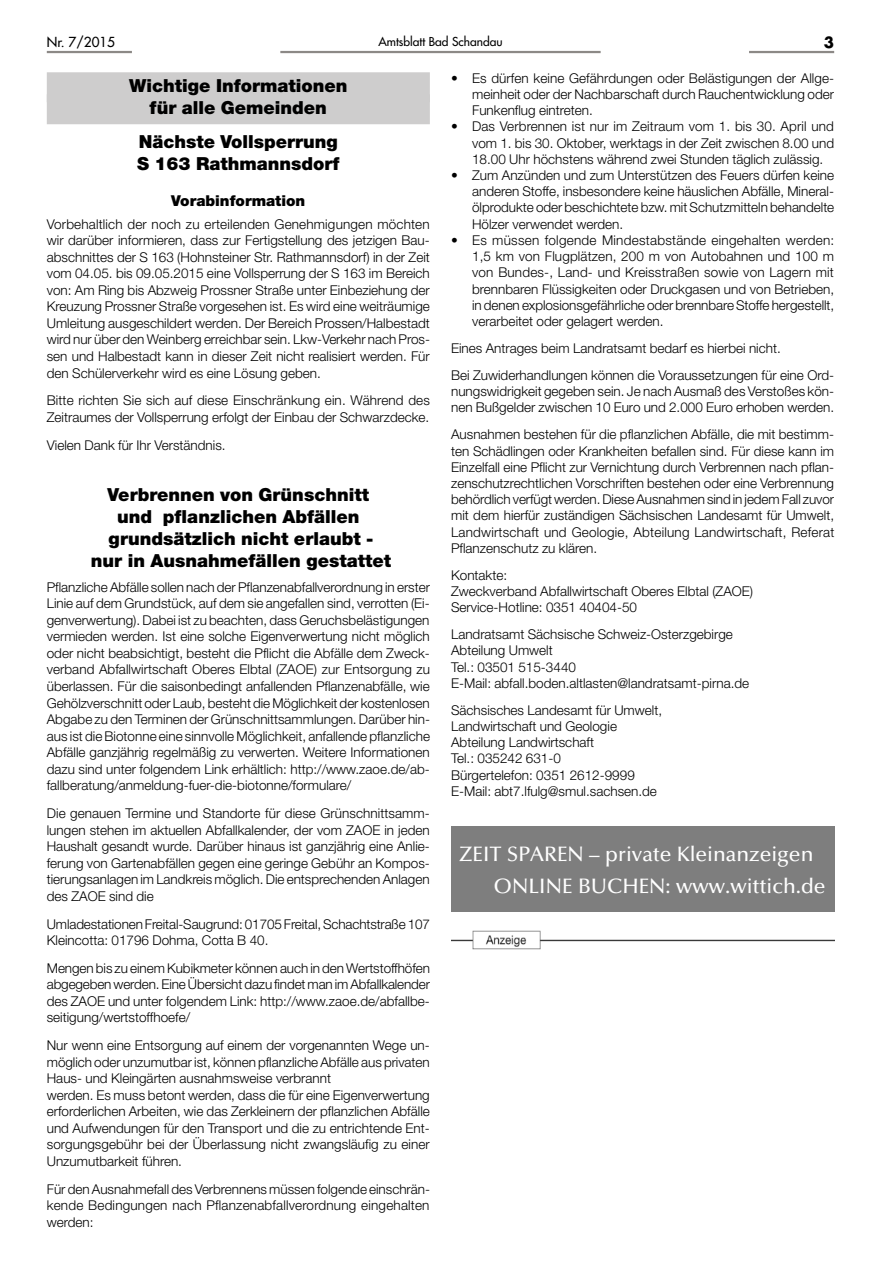
<style>
.page{position:relative;width:881px;height:1263px;background:#fff}
.page>*{position:absolute;margin:0;border:0;box-sizing:border-box;transform-origin:0 0}
.t1{font:500 21px/31.5px "Optima LT";color:#fff}
.t2{font:900 18px/21.9px "Helvetica Neue LT";color:#000;text-align:center}
.t3{font:900 15px "Helvetica Neue LT";color:#000}
.t4{font:700 15px "Futura LT";color:#000}
.t5{font:300 13.5px/16.5px "Helvetica Neue LT";color:#000;text-align:justify}
.t6{font:13.5px "Futura LT";color:#000}
.t7{font:12px "Futura LT";color:#000}
</style>
<div class="page">
<hr style="left:280px;top:51px;width:320px;height:2px;background:#8c8986">
<hr style="left:47px;top:51px;width:85px;height:2px;background:#8c8986">
<hr style="left:748px;top:51px;width:85px;height:2px;background:#8c8986">
<div style="left:47px;top:72px;width:382px;height:30px;background:#cecdcd"></div>
<div style="left:47px;top:94px;width:382px;height:30px;background:#cecdcd"></div>
<img style="left:451px;top:930px;width:382px;height:19px">
<div style="left:451px;top:827px;width:382px;height:85px;background:#7e7e7e"></div>
<p class="t6" style="left:47px;top:33px;width:70px">Nr. 7/2015</p>
<p class="t7" style="left:378px;top:33px;width:126px">Amtsblatt Bad Schandau</p>
<p class="t4" style="left:823px;top:33px;width:12px">3</p>
<h2 class="t2" style="left:129px;top:74px;width:220px">Wichtige Informationen für alle Gemeinden</h2>
<h2 class="t2" style="left:137px;top:131px;width:204px;text-align:left">Nächste Vollsperrung<br>S 163 Rathmannsdorf</h2>
<p class="t3" style="left:171px;top:191px;width:135px">Vorabinformation</p>
<p class="t5" style="left:47px;top:215px;width:384px">Vorbehaltlich der noch zu erteilenden Genehmigungen möchten wir darüber informieren, dass zur Fertigstellung des jetzigen Bau&shy;abschnittes der S 163 (Hohnsteiner Str. Rathmannsdorf) in der Zeit vom 04.05. bis 09.05.2015 eine Vollsperrung der S 163 im Bereich von: Am Ring bis Abzweig Prossner Straße unter Einbeziehung der Kreuzung Prossner Straße vorgesehen ist. Es wird eine weiträumige Umleitung ausgeschildert werden. Der Bereich Prossen/Halbestadt wird nur über den Weinberg erreichbar sein. Lkw-Verkehr nach Pros&shy;sen und Halbestadt kann in dieser Zeit nicht realisiert werden. Für den Schülerverkehr wird es eine Lösung geben.</p>
<p class="t5" style="left:47px;top:392px;width:384px">Bitte richten Sie sich auf diese Einschränkung ein. Während des<br>Zeitraumes der Vollsperrung erfolgt der Einbau der Schwarzdecke.</p>
<p class="t5" style="left:47px;top:436px;width:180px">Vielen Dank für Ihr Verständnis.</p>
<h2 class="t2" style="left:91px;top:483px;width:301px">Verbrennen von Grünschnitt und pflanzlichen Abfällen grundsätzlich nicht erlaubt - nur in Ausnahmefällen gestattet</h2>
<p class="t5" style="left:47px;top:578px;width:384px">Pflanzliche Abfälle sollen nach der Pflanzenabfallverordnung in erster Linie auf dem Grundstück, auf dem sie angefallen sind, verrotten (Ei&shy;genverwertung). Dabei ist zu beachten, dass Geruchsbelästigungen vermieden werden. Ist eine solche Eigenverwertung nicht möglich oder nicht beabsichtigt, besteht die Pflicht die Abfälle dem Zweck&shy;verband Abfallwirtschaft Oberes Elbtal (ZAOE) zur Entsorgung zu überlassen. Für die saisonbedingt anfallenden Pflanzenabfälle, wie Gehölzverschnitt oder Laub, besteht die Möglichkeit der kostenlosen Abgabe zu den Terminen der Grünschnittsammlungen. Darüber hin&shy;aus ist die Biotonne eine sinnvolle Möglichkeit, anfallende pflanzliche Abfälle ganzjährig regelmäßig zu verwerten. Weitere Informationen dazu sind unter folgendem Link erhältlich: http://www.zaoe.de/ab&shy;fallberatung/anmeldung-fuer-die-biotonne/formulare/</p>
<p class="t5" style="left:47px;top:805px;width:384px">Die genauen Termine und Standorte für diese Grünschnittsamm&shy;lungen stehen im aktuellen Abfallkalender, der vom ZAOE in jeden Haushalt gesandt wurde. Darüber hinaus ist ganzjährig eine Anlie&shy;ferung von Gartenabfällen gegen eine geringe Gebühr an Kompos&shy;tierungsanlagen im Landkreis möglich. Die entsprechenden Anlagen des ZAOE sind die</p>
<p class="t5" style="left:47px;top:915px;width:384px">Umladestationen Freital-Saugrund: 01705 Freital, Schachtstraße 107<br>Kleincotta: 01796 Dohma, Cotta B 40.</p>
<p class="t5" style="left:47px;top:959px;width:384px">Mengen bis zu einem Kubikmeter können auch in den Wertstoffhöfen abgegeben werden. Eine Übersicht dazu findet man im Abfallkalender des ZAOE und unter folgendem Link: http://www.zaoe.de/abfallbe&shy;seitigung/wertstoffhoefe/</p>
<p class="t5" style="left:47px;top:1037px;width:384px;text-align:left">Nur wenn eine Entsorgung auf einem der vorgenannten Wege un&shy;möglich oder unzumutbar ist, können pflanzliche Abfälle aus privaten Haus- und Kleingärten ausnahmsweise verbrannt<br>werden. Es muss betont werden, dass die für eine Eigenverwertung erforderlichen Arbeiten, wie das Zerkleinern der pflanzlichen Abfälle und Aufwendungen für den Transport und die zu entrichtende Ent&shy;sorgungsgebühr bei der Überlassung nicht zwangsläufig zu einer Unzumutbarkeit führen.</p>
<p class="t5" style="left:47px;top:1180px;width:384px">Für den Ausnahmefall des Verbrennens müssen folgende einschrän&shy;kende Bedingungen nach Pflanzenabfallverordnung eingehalten werden:</p>
<p class="t5" style="left:472px;top:70px;width:363px;text-indent:-21px">• Es dürfen keine Gefährdungen oder Belästigungen der Allge&shy;meinheit oder der Nachbarschaft durch Rauchentwicklung oder Funkenflug eintreten.</p>
<p class="t5" style="left:472px;top:118px;width:363px;text-indent:-21px">• Das Verbrennen ist nur im Zeitraum vom 1. bis 30. April und vom 1. bis 30. Oktober, werktags in der Zeit zwischen 8.00 und 18.00 Uhr höchstens während zwei Stunden täglich zulässig.</p>
<p class="t5" style="left:472px;top:167px;width:363px;text-indent:-21px">• Zum Anzünden und zum Unterstützen des Feuers dürfen keine anderen Stoffe, insbesondere keine häuslichen Abfälle, Mineral&shy;ölprodukte oder beschichtete bzw. mit Schutzmitteln behandelte Hölzer verwendet werden.</p>
<p class="t5" style="left:472px;top:232px;width:363px;text-indent:-21px">• Es müssen folgende Mindestabstände eingehalten werden:<br>1,5 km von Flugplätzen, 200 m von Autobahnen und 100 m von Bundes-, Land- und Kreisstraßen sowie von Lagern mit brennbaren Flüssigkeiten oder Druckgasen und von Betrieben, in denen explosionsgefährliche oder brennbare Stoffe hergestellt, verarbeitet oder gelagert werden.</p>
<p class="t5" style="left:451px;top:334px;width:384px;line-height:27px">Eines Antrages beim Landratsamt bedarf es hierbei nicht.<br>Bei Zuwiderhandlungen können die Voraussetzungen für eine Ord-</p>
<p class="t5" style="left:451px;top:383px;width:384px">nungswidrigkeit gegeben sein. Je nach Ausmaß des Verstoßes kön&shy;nen Bußgelder zwischen 10 Euro und 2.000 Euro erhoben werden.</p>
<p class="t5" style="left:451px;top:426px;width:384px">Ausnahmen bestehen für die pflanzlichen Abfälle, die mit bestimm&shy;ten Schädlingen oder Krankheiten befallen sind. Für diese kann im Einzelfall eine Pflicht zur Vernichtung durch Verbrennen nach pflan&shy;zenschutzrechtlichen Vorschriften bestehen oder eine Verbrennung behördlich verfügt werden. Diese Ausnahmen sind in jedem Fall zuvor mit dem hierfür zuständigen Sächsischen Landesamt für Umwelt, Landwirtschaft und Geologie, Abteilung Landwirtschaft, Referat Pflanzenschutz zu klären.</p>
<p class="t5" style="left:451px;top:566px;width:303px;text-align:left">Kontakte:<br>Zweckverband Abfallwirtschaft Oberes Elbtal (ZAOE)<br>Service-Hotline: 0351 40404-50</p>
<p class="t5" style="left:451px;top:626px;width:299px;text-align:left">Landratsamt Sächsische Schweiz-Osterzgebirge Abteilung Umwelt<br>Tel.: 03501 515-3440<br>E-Mail: abfall.boden.altlasten@landratsamt-pirna.de</p>
<p class="t5" style="left:451px;top:701px;width:212px;text-align:left">Sächsisches Landesamt für Umwelt,<br>Landwirtschaft und Geologie<br>Abteilung Landwirtschaft<br>Tel.: 035242 631-0<br>Bürgertelefon: 0351 2612-9999<br>E-Mail: abt7.lfulg@smul.sachsen.de</p>
<h1 class="t1" style="left:493px;top:839px;width:333px;text-indent:-34px">ZEIT SPAREN – private Kleinanzeigen<br>ONLINE BUCHEN: www.wittich.de</h1>
</div>
